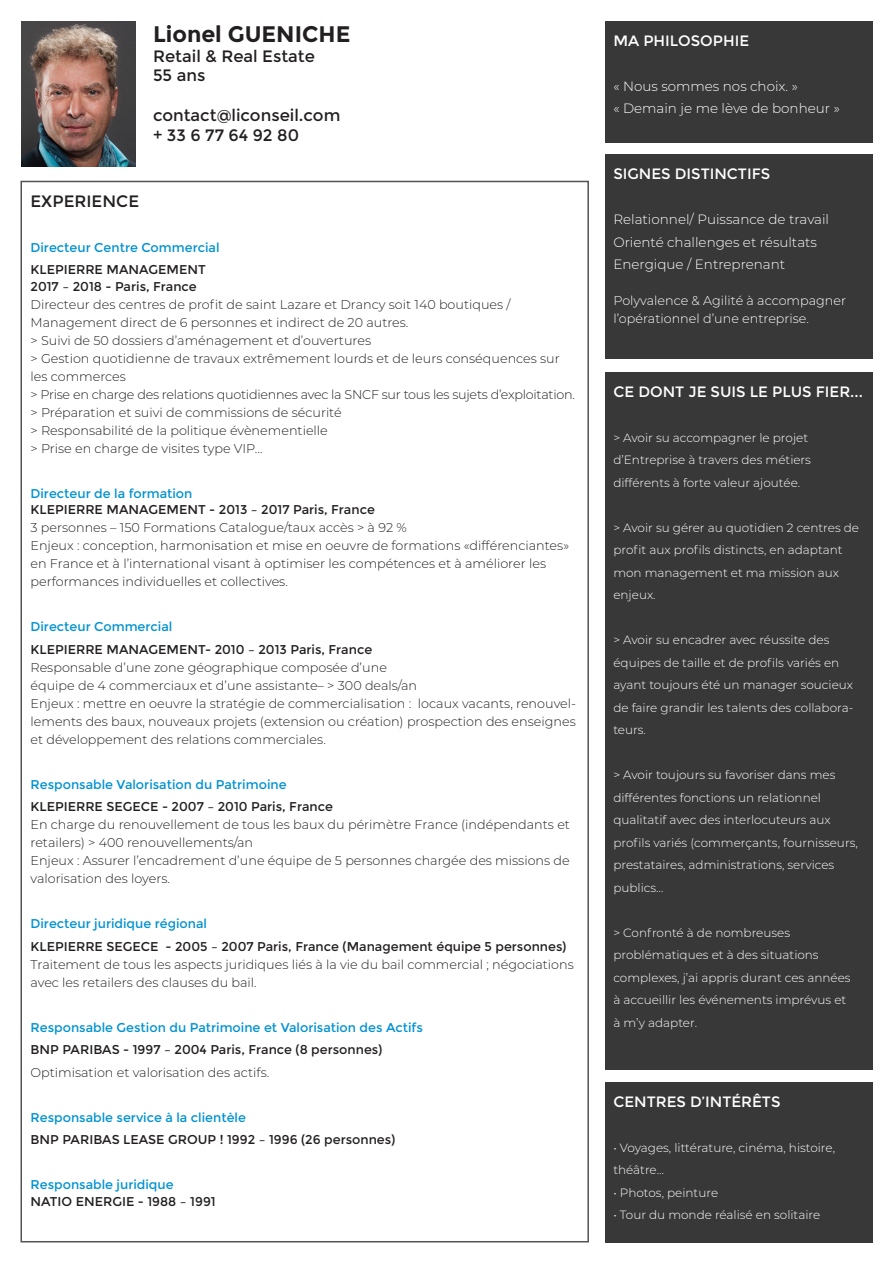
<style>
.page{position:relative;width:893px;height:1263px;background:#fff}
.page>*{position:absolute;margin:0;border:0;box-sizing:border-box;transform-origin:0 0}
.t1{font:700 22.5px "Montserrat";color:#231f20}
.t2{font:16.5px "Montserrat";color:#231f20}
.t3{font:15px "Montserrat";color:#fff}
.t4{font:300 13.5px "Montserrat";color:#fff}
.t5{font:300 12.75px/18px "Montserrat";color:#231f20}
.t6{font:12.75px/22.5px "Montserrat";color:#0092d1}
.t7{font:12.75px "Montserrat";color:#231f20}
.t8{font:300 12.75px "Montserrat";letter-spacing:-.02em;color:#231f20}
.t9{font:300 12.75px "Montserrat";color:#fff}
.t10{font:300 12px/22.5px "Montserrat";color:#fff}
.s1{font-weight:400}
.s2{color:#231f20}
.s3{font-weight:300;color:#231f20}
</style>
<div class="page">
<div style="left:605px;top:21px;width:268px;height:121px;background:#383839"></div>
<div style="left:605px;top:155px;width:268px;height:204px;background:#383839"></div>
<div style="left:605px;top:372px;width:268px;height:697px;background:#383839"></div>
<img style="left:21px;top:21px;width:114px;height:146px">
<div style="left:605px;top:1082px;width:268px;height:160px;background:#383839"></div>
<p class="t1" style="left:153px;top:20px;width:199px">Lionel GUENICHE</p>
<p class="t2" style="left:153px;top:46px;width:163px">Retail &amp; Real Estate</p>
<p class="t2" style="left:153px;top:66px;width:54px">55 ans</p>
<p class="t2" style="left:153px;top:106px;width:189px">contact@liconseil.com</p>
<p class="t2" style="left:153px;top:125px;width:147px">+ 33 6 77 64 92 80</p>
<p class="t2" style="left:31px;top:191px;width:110px">EXPERIENCE</p>
<p class="t6" style="left:31px;top:236px;width:191px">Directeur Centre Commercial</p>
<p class="t7" style="left:31px;top:262px;width:177px">KLEPIERRE MANAGEMENT</p>
<p class="t7" style="left:31px;top:279px;width:168px">2017 – 2018 - Paris, France</p>
<p class="t5" style="left:31px;top:295px;width:482px">Directeur des centres de profit de saint Lazare et Drancy soit 140 boutiques /</p>
<p class="t5" style="left:31px;top:313px;width:379px">Management direct de 6 personnes et indirect de 20 autres.</p>
<p class="t5" style="left:31px;top:331px;width:342px">&gt; Suivi de 50 dossiers d’aménagement et d’ouvertures</p>
<p class="t5" style="left:31px;top:349px;width:531px">&gt; Gestion quotidienne de travaux extrêmement lourds et de leurs conséquences sur les commerces</p>
<p class="t8" style="left:31px;top:386px;width:546px">&gt; Prise en charge des relations quotidiennes avec la SNCF sur tous les sujets d’exploitation.</p>
<p class="t5" style="left:31px;top:403px;width:313px">&gt; Préparation et suivi de commissions de sécurité</p>
<p class="t5" style="left:31px;top:421px;width:299px">&gt; Responsabilité de la politique évènementielle</p>
<p class="t5" style="left:31px;top:439px;width:234px">&gt; Prise en charge de visites type VIP…</p>
<p class="t6" style="left:31px;top:482px;width:164px">Directeur de la formation</p>
<p class="t7" style="left:31px;top:502px;width:346px">KLEPIERRE MANAGEMENT - 2013 – 2017 Paris, France</p>
<p class="t5" style="left:31px;top:518px;width:378px">3 personnes – 150 Formations Catalogue/taux accès &gt; à 92 %</p>
<p class="t5" style="left:31px;top:536px;width:540px">Enjeux : conception, harmonisation et mise en oeuvre de formations «différenciantes» en France et à l’international visant à optimiser les compétences et à améliorer les</p>
<p class="t5" style="left:31px;top:572px;width:259px">performances individuelles et collectives.</p>
<p class="t6" style="left:31px;top:616px;width:143px">Directeur Commercial</p>
<p class="t7" style="left:31px;top:642px;width:343px">KLEPIERRE MANAGEMENT- 2010 – 2013 Paris, France</p>
<p class="t5" style="left:31px;top:658px;width:358px">Responsable d’une zone géographique composée d’une</p>
<p class="t5" style="left:31px;top:676px;width:547px">équipe de 4 commerciaux et d’une assistante– &gt; 300 deals/an<br>Enjeux : mettre en oeuvre la stratégie de commercialisation : locaux vacants, renouvel&shy;lements des baux, nouveaux projets (extension ou création) prospection des enseignes et développement des relations commerciales.</p>
<p class="t6" style="left:31px;top:773px;width:258px">Responsable Valorisation du Patrimoine</p>
<p class="t7" style="left:31px;top:799px;width:304px">KLEPIERRE SEGECE - 2007 – 2010 Paris, France</p>
<p class="t5" style="left:31px;top:815px;width:541px">En charge du renouvellement de tous les baux du périmètre France (indépendants et retailers) &gt; 400 renouvellements/an<br>Enjeux : Assurer l’encadrement d’une équipe de 5 personnes chargée des missions de</p>
<p class="t5" style="left:31px;top:869px;width:141px">valorisation des loyers.</p>
<p class="t6" style="left:31px;top:913px;width:178px">Directeur juridique régional</p>
<p class="t5" style="left:31px;top:937px;width:545px"><span class="s1">KLEPIERRE SEGECE - 2005 – 2007 Paris, France (Management équipe 5 personnes)<br></span>Traitement de tous les aspects juridiques liés à la vie du bail commercial ; négociations avec les retailers des clauses du bail.</p>
<p class="t6" style="left:31px;top:1016px;width:394px">Responsable Gestion du Patrimoine et Valorisation des Actifs<br><span class="s2">BNP PARIBAS - 1997 – 2004 Paris, France (8 personnes)<br></span><span class="s3">Optimisation et valorisation des actifs.</span></p>
<p class="t6" style="left:31px;top:1106px;width:217px">Responsable service à la clientèle</p>
<p class="t7" style="left:31px;top:1132px;width:366px">BNP PARIBAS LEASE GROUP ! 1992 – 1996 (26 personnes)</p>
<p class="t6" style="left:31px;top:1174px;width:145px">Responsable juridique</p>
<p class="t7" style="left:31px;top:1194px;width:187px">NATIO ENERGIE - 1988 – 1991</p>
<p class="t3" style="left:613px;top:32px;width:137px">MA PHILOSOPHIE</p>
<p class="t4" style="left:613px;top:77px;width:186px">« Nous sommes nos choix. »</p>
<p class="t4" style="left:613px;top:99px;width:228px">« Demain je me lève de bonheur »</p>
<p class="t3" style="left:613px;top:165px;width:158px">SIGNES DISTINCTIFS</p>
<p class="t4" style="left:613px;top:210px;width:217px">Relationnel/ Puissance de travail</p>
<p class="t4" style="left:613px;top:233px;width:205px">Orienté challenges et résultats</p>
<p class="t4" style="left:613px;top:255px;width:173px">Energique / Entreprenant</p>
<p class="t9" style="left:613px;top:292px;width:234px">Polyvalence &amp; Agilité à accompagner</p>
<p class="t9" style="left:613px;top:310px;width:197px">l’opérationnel d’une entreprise.</p>
<p class="t3" style="left:613px;top:383px;width:251px">CE DONT JE SUIS LE PLUS FIER...</p>
<p class="t10" style="left:613px;top:426px;width:196px">&gt; Avoir su accompagner le projet</p>
<p class="t10" style="left:613px;top:448px;width:199px">d’Entreprise à travers des métiers</p>
<p class="t10" style="left:613px;top:471px;width:188px">différents à forte valeur ajoutée.</p>
<p class="t10" style="left:613px;top:516px;width:247px">&gt; Avoir su gérer au quotidien 2 centres de profit aux profils distincts, en adaptant mon management et ma mission aux enjeux.</p>
<p class="t10" style="left:613px;top:628px;width:218px">&gt; Avoir su encadrer avec réussite des</p>
<p class="t10" style="left:613px;top:651px;width:241px">équipes de taille et de profils variés en ayant toujours été un manager soucieux de faire grandir les talents des collabora&shy;teurs.</p>
<p class="t10" style="left:613px;top:763px;width:224px">&gt; Avoir toujours su favoriser dans mes</p>
<p class="t10" style="left:613px;top:786px;width:209px">différentes fonctions un relationnel</p>
<p class="t10" style="left:613px;top:808px;width:219px">qualitatif avec des interlocuteurs aux</p>
<p class="t10" style="left:613px;top:831px;width:246px">profils variés (commerçants, fournisseurs, prestataires, administrations, services publics…</p>
<p class="t10" style="left:613px;top:921px;width:178px">&gt; Confronté à de nombreuses</p>
<p class="t10" style="left:613px;top:943px;width:207px">problématiques et à des situations</p>
<p class="t10" style="left:613px;top:966px;width:239px">complexes, j’ai appris durant ces années</p>
<p class="t10" style="left:613px;top:988px;width:234px">à accueillir les événements imprévus et</p>
<p class="t10" style="left:613px;top:1011px;width:85px">à m’y adapter.</p>
<p class="t3" style="left:613px;top:1093px;width:169px">CENTRES D’INTÉRÊTS</p>
<p class="t10" style="left:613px;top:1136px;width:223px">• Voyages, littérature, cinéma, histoire,</p>
<p class="t10" style="left:613px;top:1158px;width:52px">théâtre…</p>
<p class="t10" style="left:613px;top:1181px;width:106px">• Photos, peinture</p>
<p class="t10" style="left:613px;top:1203px;width:208px">• Tour du monde réalisé en solitaire</p>
</div>
